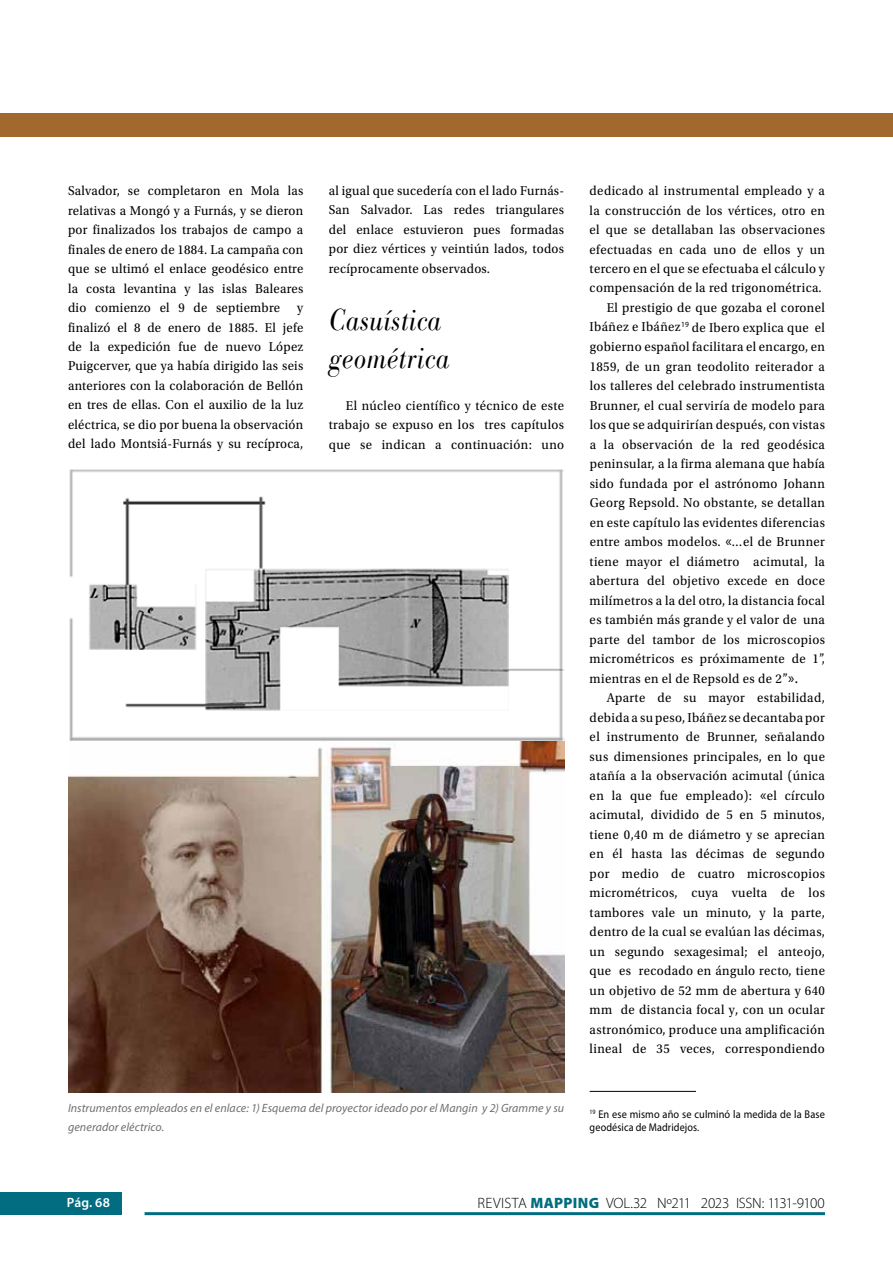
<style>
.page{position:relative;width:893px;height:1263px;background:#fff}
.page>*{position:absolute;margin:0;border:0;box-sizing:border-box;transform-origin:0 0}
.t1{font:30px/37.5px "Bodoni BE Light Italic Os F";letter-spacing:.02em;color:#000;scale:.87 1}
.t2{font:300 15px "Myriad Pro";letter-spacing:-.015em;color:#000}
.t3{font:13.5px/19.5px "Utopia Std";letter-spacing:.03em;color:#000;text-align:justify;scale:.95 1}
.t4{font:600 13.5px "Myriad Pro";color:#fff}
.t5{font:italic 12px/19.5px "Myriad Pro";letter-spacing:.01em;color:#706f6f}
.t6{font:11.25px/13.5px "Myriad Pro";letter-spacing:.01em;color:#000;scale:.92 1}
.s1{font-family:"Myriad Pro";font-size:15px}
.s2{font-weight:900;color:#026d81}
</style>
<div class="page">
<div style="left:0;top:1193px;width:121px;height:22px;background:#026d81"></div>
<hr style="left:145px;top:1212px;width:680px;height:3px;background:#026d81">
<div style="left:0;top:114px;width:893px;height:23px;background:#a2692e"></div>
<hr style="left:590px;top:1091px;width:106px;height:1px;background:#000">
<img style="left:68px;top:469px;width:496px;height:623px">
<p class="t3" style="left:68px;top:181px;width:249px">Salvador, se completaron en Mola las relativas a Mongó y a Furnás, y se dieron por finalizados los trabajos de campo a finales de enero de 1884. La campaña con que se ultimó el enlace geodésico entre la costa levantina y las islas Baleares dio comienzo el 9 de septiembre</p>
<p class="t3" style="left:68px;top:298px;width:249px;text-indent:229px">y finalizó el 8 de enero de 1885. El jefe de la expedición fue de nuevo López Puigcerver, que ya había dirigido las seis anteriores con la colaboración de Bellón en tres de ellas. Con el auxilio de la luz eléctrica, se dio por buena la observación del lado Montsiá-Furnás y su recíproca,</p>
<p class="t3" style="left:329px;top:181px;width:249px">al igual que sucedería con el lado Furnás-San Salvador. Las redes triangulares del enlace estuvieron pues formadas por diez vértices y veintiún lados, todos recíprocamente observados.</p>
<h1 class="t1" style="left:329px;top:302px;width:140px">Casuística geométrica</h1>
<p class="t3" style="left:329px;top:396px;width:249px;text-indent:17px">El núcleo científico y técnico de este trabajo se expuso en los tres capítulos que se indican a continuación: uno</p>
<p class="t5" style="left:68px;top:1098px;width:498px">Instrumentos empleados en el enlace: 1) Esquema del proyector ideado por el Mangin y 2) Gramme y su generador eléctrico.</p>
<p class="t3" style="left:590px;top:181px;width:249px">dedicado al instrumental empleado y a</p>
<p class="t3" style="left:590px;top:201px;width:249px">la construcción de los vértices, otro en</p>
<p class="t3" style="left:590px;top:220px;width:249px">el que se detallaban las observaciones</p>
<p class="t3" style="left:590px;top:240px;width:249px">efectuadas en cada uno de ellos y un</p>
<p class="t3" style="left:590px;top:259px;width:249px">tercero en el que se efectuaba el cálculo y</p>
<p class="t3" style="left:590px;top:279px;width:246px">compensación de la red trigonométrica.</p>
<p class="t3" style="left:607px;top:298px;width:231px">El prestigio de que gozaba el coronel</p>
<p class="t3" style="left:590px;top:318px;width:249px">Ibáñez e Ibáñez<sup>19</sup> de Ibero explica que el</p>
<p class="t3" style="left:590px;top:337px;width:249px">gobierno español facilitara el encargo, en</p>
<p class="t3" style="left:590px;top:357px;width:249px">1859, de un gran teodolito reiterador a</p>
<p class="t3" style="left:590px;top:376px;width:249px">los talleres del celebrado instrumentista</p>
<p class="t3" style="left:590px;top:396px;width:249px">Brunner, el cual serviría de modelo para</p>
<p class="t3" style="left:590px;top:415px;width:249px">los que se adquirirían después, con vistas</p>
<p class="t3" style="left:590px;top:435px;width:249px">a la observación de la red geodésica</p>
<p class="t3" style="left:590px;top:454px;width:249px">peninsular, a la firma alemana que había</p>
<p class="t3" style="left:590px;top:474px;width:249px">sido fundada por el astrónomo Johann</p>
<p class="t3" style="left:590px;top:493px;width:249px">Georg Repsold. No obstante, se detallan</p>
<p class="t3" style="left:590px;top:513px;width:249px">en este capítulo las evidentes diferencias</p>
<p class="t3" style="left:590px;top:532px;width:249px">entre ambos modelos. <span class="s1">«</span>…el de Brunner</p>
<p class="t3" style="left:590px;top:552px;width:249px">tiene mayor el diámetro acimutal, la</p>
<p class="t3" style="left:590px;top:571px;width:249px">abertura del objetivo excede en doce</p>
<p class="t3" style="left:590px;top:591px;width:249px">milímetros a la del otro, la distancia focal</p>
<p class="t3" style="left:590px;top:610px;width:249px">es también más grande y el valor de una</p>
<p class="t3" style="left:590px;top:630px;width:249px">parte del tambor de los microscopios</p>
<p class="t3" style="left:590px;top:649px;width:249px">micrométricos es próximamente de 1”,</p>
<p class="t3" style="left:590px;top:669px;width:221px">mientras en el de Repsold es de 2”<span class="s1">».</span></p>
<p class="t3" style="left:607px;top:688px;width:231px">Aparte de su mayor estabilidad,</p>
<p class="t3" style="left:590px;top:708px;width:249px">debida a su peso, Ibáñez se decantaba por</p>
<p class="t3" style="left:590px;top:727px;width:249px">el instrumento de Brunner, señalando</p>
<p class="t3" style="left:590px;top:747px;width:249px">sus dimensiones principales, en lo que</p>
<p class="t3" style="left:590px;top:766px;width:249px">atañía a la observación acimutal (única</p>
<p class="t3" style="left:590px;top:786px;width:249px">en la que fue empleado): <span class="s1">«</span>el círculo</p>
<p class="t3" style="left:590px;top:805px;width:249px">acimutal, dividido de 5 en 5 minutos,</p>
<p class="t3" style="left:590px;top:825px;width:249px">tiene 0,40 m de diámetro y se aprecian</p>
<p class="t3" style="left:590px;top:844px;width:249px">en él hasta las décimas de segundo</p>
<p class="t3" style="left:590px;top:864px;width:249px">por medio de cuatro microscopios</p>
<p class="t3" style="left:590px;top:883px;width:249px">micrométricos, cuya vuelta de los</p>
<p class="t3" style="left:590px;top:903px;width:249px">tambores vale un minuto, y la parte,</p>
<p class="t3" style="left:590px;top:922px;width:249px">dentro de la cual se evalúan las décimas,</p>
<p class="t3" style="left:590px;top:942px;width:249px">un segundo sexagesimal; el anteojo,</p>
<p class="t3" style="left:590px;top:961px;width:249px">que es recodado en ángulo recto, tiene</p>
<p class="t3" style="left:590px;top:981px;width:249px">un objetivo de 52 mm de abertura y 640</p>
<p class="t3" style="left:590px;top:1000px;width:249px">mm de distancia focal y, con un ocular</p>
<p class="t3" style="left:590px;top:1020px;width:249px">astronómico, produce una amplificación</p>
<p class="t3" style="left:590px;top:1039px;width:249px">lineal de 35 veces, correspondiendo</p>
<p class="t6" style="left:590px;top:1107px;width:257px"><sup>19</sup> En ese mismo año se culminó la medida de la Base geodésica de Madridejos.</p>
<p class="t4" style="left:67px;top:1194px;width:44px">Pág. 68</p>
<p class="t2" style="left:478px;top:1194px;width:349px">REVISTA <span class="s2">MAPPING</span> VOL.32 Nº211 2023 ISSN: 1131-9100</p>
</div>
